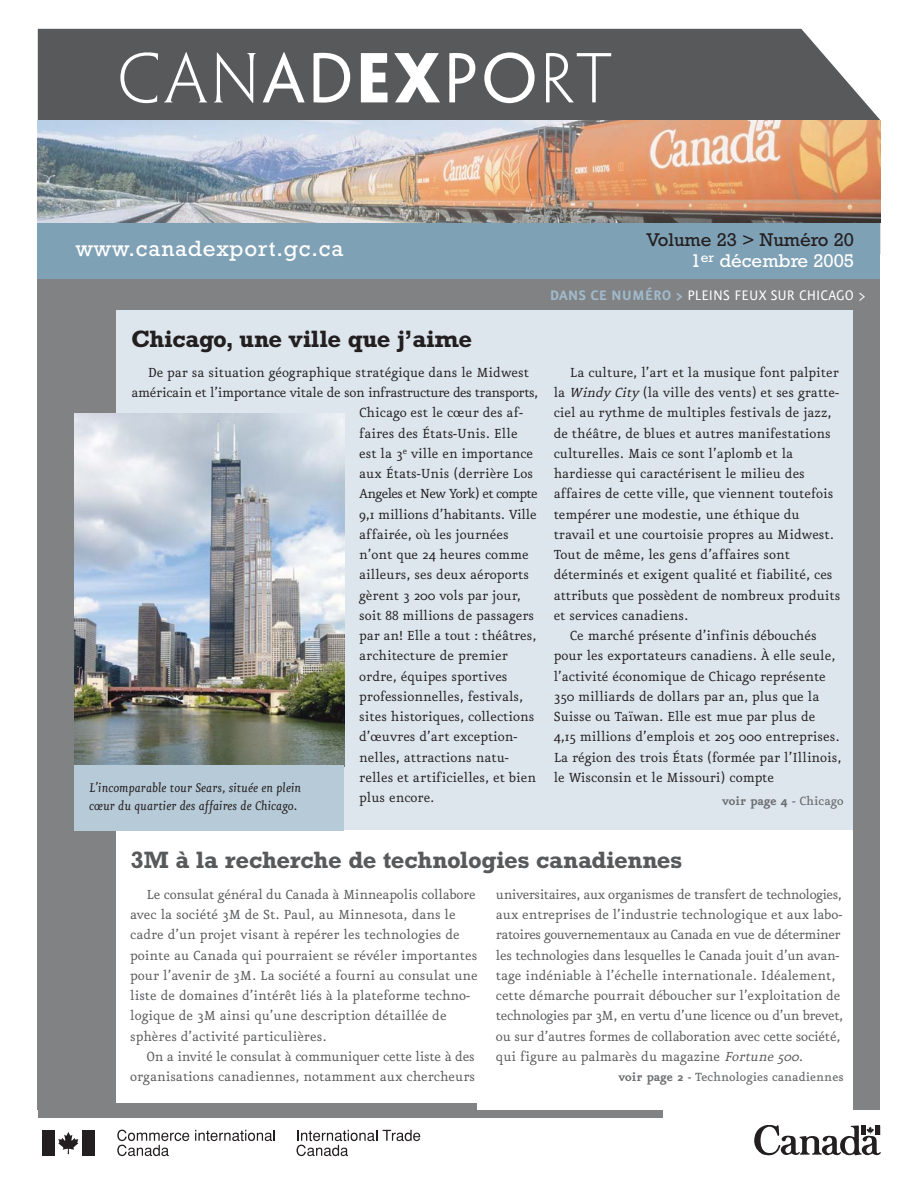
<style>
.page{position:relative;width:918px;height:1188px;background:#fff}
.page>*{position:absolute;margin:0;border:0;box-sizing:border-box;transform-origin:0 0}
.t1{font:700 24px "Rockwell";letter-spacing:-.02em;color:#58595b}
.t2{font:700 24px "Rockwell";letter-spacing:-.015em;color:#231f20}
.t3{font:22.5px "Rockwell";letter-spacing:.04em;color:#fff}
.t4{font:18.75px/20.2px "Rockwell";color:#231f20;text-align:right}
.t5{font:16.5px "Eureka Sans";color:#fff}
.t6{font:15.75px "Eureka";color:#231f20}
.t7{font:15.75px/20.2px "Eureka";letter-spacing:-.005em;color:#58595b}
.t8{font:15.75px "Eureka";letter-spacing:-.02em;color:#231f20}
.t9{font:15.75px "Eureka";letter-spacing:-.04em;color:#231f20}
.t10{font:italic 15px/18px "Eureka";color:#231f20}
.t11{font:500 14.25px "Eureka";color:#6c6e70}
.t12{font:700 14.25px "Eureka";color:#6c6e70}
.s1{color:#fff}
.s2{font-weight:700;color:#a0b9cb}
.s3{font-style:italic}
.s4{font-weight:500}
.s5{font-weight:700}
</style>
<div class="page">
<div style="left:38px;top:1106px;width:624px;height:12px;background:#808284"></div>
<div style="left:38px;top:265px;width:842px;height:845px;background:#808284"></div>
<div style="left:117px;top:310px;width:736px;height:800px;background:#fff"></div>
<div style="left:38px;top:29px;width:842px;height:91px;background:#58595b"></div>
<div style="left:38px;top:222px;width:842px;height:57px;background:#7fa1b6"></div>
<div style="left:38px;top:1103px;width:439px;height:7px;background:#808284"></div>
<svg style="left:120px;top:52px;width:38px;height:51px;background:#767778"></svg>
<svg style="left:164px;top:52px;width:43px;height:50px;background:#777779"></svg>
<svg style="left:214px;top:53px;width:42px;height:50px"></svg>
<svg style="left:263px;top:52px;width:42px;height:50px"></svg>
<svg style="left:314px;top:53px;width:36px;height:50px"></svg>
<svg style="left:361px;top:53px;width:26px;height:49px"></svg>
<svg style="left:394px;top:53px;width:46px;height:49px"></svg>
<svg style="left:449px;top:53px;width:26px;height:49px"></svg>
<svg style="left:484px;top:52px;width:51px;height:51px"></svg>
<svg style="left:546px;top:53px;width:65px;height:49px"></svg>
<svg style="left:383px;top:1130px;width:37px;height:11px"></svg>
<svg style="left:297px;top:1130px;width:80px;height:26px"></svg>
<svg style="left:195px;top:1130px;width:80px;height:11px"></svg>
<svg style="left:117px;top:1130px;width:72px;height:26px"></svg>
<div style="left:42px;top:1130px;width:12px;height:26px;background:#231f20"></div>
<svg style="left:58px;top:1132px;width:20px;height:22px"></svg>
<div style="left:82px;top:1130px;width:13px;height:26px;background:#231f20"></div>
<svg style="left:754px;top:1125px;width:127px;height:30px"></svg>
<div style="left:875px;top:1126px;width:5px;height:9px;background:#231f20"></div>
<div style="left:117px;top:310px;width:736px;height:520px;background:#dde6ed"></div>
<img style="left:74px;top:413px;width:270px;height:352px">
<div style="left:74px;top:765px;width:270px;height:66px;background:#b7cad8"></div>
<img style="left:38px;top:120px;width:842px;height:102px">
<h2 class="t3" style="left:76px;top:240px;width:269px">www.canadexport.gc.ca</h2>
<h1 class="t2" style="left:132px;top:331px;width:342px">Chicago, une ville que j’aime</h1>
<p class="t6" style="left:148px;top:366px;width:383px">De par sa situation géographique stratégique dans le Midwest</p>
<p class="t8" style="left:132px;top:387px;width:408px">américain et l’importance vitale de son infrastructure des transports,</p>
<p class="t6" style="left:359px;top:407px;width:165px">Chicago est le cœur des af-</p>
<p class="t6" style="left:359px;top:427px;width:160px">faires des États-Unis. Elle</p>
<p class="t6" style="left:359px;top:447px;width:175px">est la 3<sup>e</sup> ville en importance</p>
<p class="t6" style="left:359px;top:468px;width:175px">aux États-Unis (derrière Los</p>
<p class="t9" style="left:359px;top:488px;width:180px">Angeles et New York) et compte</p>
<p class="t6" style="left:359px;top:508px;width:179px">9,1 millions d’habitants. Ville</p>
<p class="t6" style="left:359px;top:528px;width:151px">affairée, où les journées</p>
<p class="t6" style="left:359px;top:549px;width:171px">n’ont que 24 heures comme</p>
<p class="t6" style="left:359px;top:569px;width:171px">ailleurs, ses deux aéroports</p>
<p class="t6" style="left:359px;top:589px;width:163px">gèrent 3 200 vols par jour,</p>
<p class="t6" style="left:359px;top:609px;width:177px">soit 88 millions de passagers</p>
<p class="t6" style="left:359px;top:630px;width:179px">par an! Elle a tout : théâtres,</p>
<p class="t6" style="left:359px;top:650px;width:150px">architecture de premier</p>
<p class="t6" style="left:359px;top:670px;width:150px">ordre, équipes sportives</p>
<p class="t6" style="left:359px;top:690px;width:166px">professionnelles, festivals,</p>
<p class="t6" style="left:359px;top:711px;width:177px">sites historiques, collections</p>
<p class="t6" style="left:359px;top:731px;width:160px">d’œuvres d’art exception-</p>
<p class="t6" style="left:359px;top:751px;width:151px">nelles, attractions natu-</p>
<p class="t6" style="left:359px;top:771px;width:178px">relles et artificielles, et bien</p>
<p class="t6" style="left:359px;top:792px;width:77px">plus encore.</p>
<p class="t10" style="left:89px;top:781px;width:213px">L’incomparable tour Sears, située en plein cœur du quartier des affaires de Chicago.</p>
<p class="t4" style="left:647px;top:232px;width:209px">Volume 23 &gt; Numéro 20<br><span class="s1">1</span><sup>er</sup> <span class="s1">décembre 2005</span></p>
<p class="t5" style="left:550px;top:289px;width:318px"><span class="s2">DANS CE NUMÉRO &gt;</span> PLEINS FEUX SUR CHICAGO &gt;</p>
<p class="t6" style="left:570px;top:366px;width:270px">La culture, l’art et la musique font palpiter</p>
<p class="t6" style="left:554px;top:387px;width:287px">la <span class="s3">Windy City</span> (la ville des vents) et ses gratte-</p>
<p class="t6" style="left:554px;top:407px;width:279px">ciel au rythme de multiples festivals de jazz,</p>
<p class="t6" style="left:554px;top:427px;width:279px">de théâtre, de blues et autres manifestations</p>
<p class="t6" style="left:554px;top:447px;width:241px">culturelles. Mais ce sont l’aplomb et la</p>
<p class="t6" style="left:554px;top:468px;width:253px">hardiesse qui caractérisent le milieu des</p>
<p class="t6" style="left:554px;top:488px;width:281px">affaires de cette ville, que viennent toutefois</p>
<p class="t6" style="left:554px;top:508px;width:248px">tempérer une modestie, une éthique du</p>
<p class="t6" style="left:554px;top:528px;width:282px">travail et une courtoisie propres au Midwest.</p>
<p class="t6" style="left:554px;top:549px;width:238px">Tout de même, les gens d’affaires sont</p>
<p class="t6" style="left:554px;top:569px;width:280px">déterminés et exigent qualité et fiabilité, ces</p>
<p class="t6" style="left:554px;top:589px;width:288px">attributs que possèdent de nombreux produits</p>
<p class="t6" style="left:554px;top:609px;width:136px">et services canadiens.</p>
<p class="t6" style="left:570px;top:630px;width:248px">Ce marché présente d’infinis débouchés</p>
<p class="t6" style="left:554px;top:650px;width:283px">pour les exportateurs canadiens. À elle seule,</p>
<p class="t6" style="left:554px;top:670px;width:274px">l’activité économique de Chicago représente</p>
<p class="t6" style="left:554px;top:690px;width:267px">350 milliards de dollars par an, plus que la</p>
<p class="t6" style="left:554px;top:711px;width:263px">Suisse ou Taïwan. Elle est mue par plus de</p>
<p class="t6" style="left:554px;top:731px;width:287px">4,15 millions d’emplois et 205 000 entreprises.</p>
<p class="t6" style="left:554px;top:751px;width:290px">La région des trois États (formée par l’Illinois,</p>
<p class="t6" style="left:554px;top:771px;width:222px">le Wisconsin et le Missouri) compte</p>
<p class="t12" style="left:722px;top:795px;width:123px">voir page 4 <span class="s4">- Chicago</span></p>
<h1 class="t1" style="left:130px;top:852px;width:553px">3M à la recherche de technologies canadiennes</h1>
<p class="t7" style="left:130px;top:886px;width:349px;text-indent:16px">Le consulat général du Canada à Minneapolis collabore avec la société 3M de St. Paul, au Minnesota, dans le cadre d’un projet visant à repérer les technologies de pointe au Canada qui pourraient se révéler importantes pour l’avenir de 3M. La société a fourni au consulat une liste de domaines d’intérêt liés à la plateforme techno&shy;logique de 3M ainsi qu’une description détaillée de sphères d’activité particulières.</p>
<p class="t7" style="left:130px;top:1048px;width:346px;text-align:right">On a invité le consulat à communiquer cette liste à des organisations canadiennes, notamment aux chercheurs</p>
<p class="t7" style="left:496px;top:886px;width:349px">universitaires, aux organismes de transfert de technologies, aux entreprises de l’industrie technologique et aux labo&shy;ratoires gouvernementaux au Canada en vue de déterminer les technologies dans lesquelles le Canada jouit d’un avan&shy;tage indéniable à l’échelle internationale. Idéalement, cette démarche pourrait déboucher sur l’exploitation de technologies par 3M, en vertu d’une licence ou d’un brevet, ou sur d’autres formes de collaboration avec cette société, qui figure au palmarès du magazine <span class="s3">Fortune 500</span>.</p>
<p class="t11" style="left:618px;top:1071px;width:227px"><span class="s5">voir page 2</span> - Technologies canadiennes</p>
</div>
